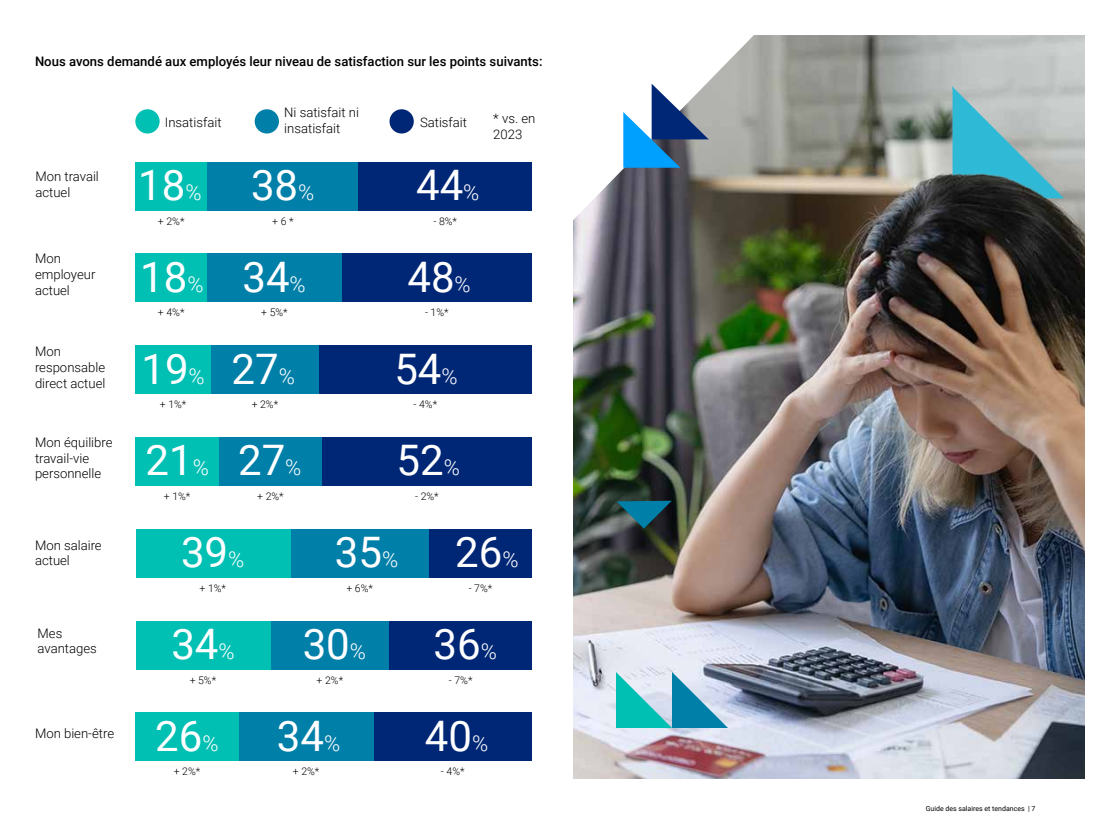
<style>
.page{position:relative;width:1120px;height:840px;background:#fff}
.page>*{position:absolute;margin:0;border:0;box-sizing:border-box;transform-origin:0 0}
.t1{font:42px "Roboto";color:#fff}
.t2{font:300 13.12px/15.8px "Roboto";color:#000}
.t3{font:500 13.12px "Roboto";color:#000}
.t4{font:300 10.5px "Roboto";color:#000}
.t5{font:7px "Roboto";color:#000}
.s1{font-weight:300;font-size:21.88px}
</style>
<div class="page">
<img style="left:573px;top:35px;width:512px;height:744px">
<svg style="left:952px;top:86px;width:112px;height:72px;background:#8fbec6"></svg>
<svg style="left:617px;top:501px;width:48px;height:28px"></svg>
<img style="left:665px;top:158px;width:419px;height:621px">
<svg style="left:573px;top:35px;width:183px;height:189px"></svg>
<svg style="left:616px;top:672px;width:112px;height:56px;background:#6abdcc"></svg>
<div style="left:135px;top:109px;width:25px;height:25px;background:#00bfb3;border-radius:50%"></div>
<div style="left:390px;top:109px;width:24px;height:25px;background:#002776;border-radius:50%"></div>
<div style="left:255px;top:109px;width:24px;height:25px;background:#007fa9;border-radius:50%"></div>
<div style="left:358px;top:162px;width:174px;height:48px;background:#002776"></div>
<div style="left:207px;top:162px;width:151px;height:48px;background:#007fa9"></div>
<div style="left:136px;top:162px;width:71px;height:48px;background:#00bfb3"></div>
<div style="left:342px;top:254px;width:190px;height:48px;background:#002776"></div>
<div style="left:207px;top:254px;width:135px;height:48px;background:#007fa9"></div>
<div style="left:136px;top:254px;width:71px;height:48px;background:#00bfb3"></div>
<div style="left:318px;top:345px;width:214px;height:49px;background:#002776"></div>
<div style="left:211px;top:345px;width:107px;height:49px;background:#007fa9"></div>
<div style="left:136px;top:345px;width:75px;height:49px;background:#00bfb3"></div>
<div style="left:322px;top:437px;width:210px;height:49px;background:#002776"></div>
<div style="left:219px;top:437px;width:103px;height:49px;background:#007fa9"></div>
<div style="left:136px;top:437px;width:83px;height:49px;background:#00bfb3"></div>
<div style="left:429px;top:529px;width:103px;height:49px;background:#002776"></div>
<div style="left:290px;top:529px;width:139px;height:49px;background:#007fa9"></div>
<div style="left:136px;top:529px;width:154px;height:49px;background:#00bfb3"></div>
<div style="left:389px;top:621px;width:143px;height:49px;background:#002776"></div>
<div style="left:270px;top:621px;width:119px;height:49px;background:#007fa9"></div>
<div style="left:136px;top:621px;width:135px;height:49px;background:#00bfb3"></div>
<div style="left:373px;top:713px;width:159px;height:48px;background:#002776"></div>
<div style="left:239px;top:713px;width:135px;height:48px;background:#007fa9"></div>
<div style="left:136px;top:713px;width:103px;height:48px;background:#00bfb3"></div>
<p class="t3" style="left:35px;top:52px;width:509px">Nous avons demandé aux employés leur niveau de satisfaction sur les points suivants:</p>
<p class="t2" style="left:35px;top:168px;width:65px">Mon travail actuel</p>
<p class="t2" style="left:35px;top:250px;width:62px">Mon employeur actuel</p>
<p class="t2" style="left:35px;top:343px;width:72px">Mon responsable direct actuel</p>
<p class="t2" style="left:35px;top:434px;width:79px">Mon équilibre travail-vie personnelle</p>
<p class="t2" style="left:35px;top:537px;width:68px">Mon salaire actuel</p>
<p class="t2" style="left:38px;top:625px;width:61px">Mes avantages</p>
<p class="t2" style="left:35px;top:725px;width:81px">Mon bien-être</p>
<p class="t2" style="left:284px;top:104px;width:76px">Ni satisfait ni insatisfait</p>
<h1 class="t1" style="left:138px;top:156px;width:178px">18<span class="s1">%</span> 38<span class="s1">%</span></h1>
<h1 class="t1" style="left:416px;top:156px;width:65px">44<span class="s1">%</span></h1>
<p class="t4" style="left:158px;top:213px;width:28px">+ 2%*</p>
<p class="t4" style="left:272px;top:213px;width:23px">+ 6 *</p>
<p class="t4" style="left:434px;top:213px;width:25px">- 8%*</p>
<h1 class="t1" style="left:140px;top:248px;width:167px">18<span class="s1">%</span> 34<span class="s1">%</span></h1>
<h1 class="t1" style="left:407px;top:248px;width:65px">48<span class="s1">%</span></h1>
<p class="t4" style="left:158px;top:305px;width:28px">+ 4%*</p>
<p class="t4" style="left:261px;top:305px;width:28px">+ 5%*</p>
<p class="t4" style="left:425px;top:305px;width:25px">- 1%*</p>
<h1 class="t1" style="left:141px;top:339px;width:155px">19<span class="s1">%</span> 27<span class="s1">%</span></h1>
<h1 class="t1" style="left:394px;top:339px;width:65px">54<span class="s1">%</span></h1>
<p class="t4" style="left:160px;top:397px;width:28px">+ 1%*</p>
<p class="t4" style="left:252px;top:397px;width:28px">+ 2%*</p>
<p class="t4" style="left:414px;top:397px;width:25px">- 4%*</p>
<h1 class="t1" style="left:145px;top:431px;width:158px">21<span class="s1">%</span> 27<span class="s1">%</span></h1>
<h1 class="t1" style="left:397px;top:431px;width:65px">52<span class="s1">%</span></h1>
<p class="t4" style="left:164px;top:489px;width:28px">+ 1%*</p>
<p class="t4" style="left:257px;top:489px;width:28px">+ 2%*</p>
<p class="t4" style="left:415px;top:489px;width:25px">- 2%*</p>
<h1 class="t1" style="left:181px;top:523px;width:65px">39<span class="s1">%</span></h1>
<h1 class="t1" style="left:335px;top:523px;width:65px">35<span class="s1">%</span></h1>
<h1 class="t1" style="left:455px;top:523px;width:65px">26<span class="s1">%</span></h1>
<p class="t4" style="left:200px;top:581px;width:28px">+ 1%*</p>
<p class="t4" style="left:346px;top:581px;width:28px">+ 6%*</p>
<p class="t4" style="left:469px;top:581px;width:25px">- 7%*</p>
<h1 class="t1" style="left:171px;top:615px;width:65px">34<span class="s1">%</span></h1>
<h1 class="t1" style="left:303px;top:615px;width:65px">30<span class="s1">%</span></h1>
<h1 class="t1" style="left:434px;top:615px;width:65px">36<span class="s1">%</span></h1>
<p class="t4" style="left:190px;top:673px;width:28px">+ 5%*</p>
<p class="t4" style="left:317px;top:673px;width:28px">+ 2%*</p>
<p class="t4" style="left:449px;top:673px;width:25px">- 7%*</p>
<h1 class="t1" style="left:155px;top:707px;width:65px">26<span class="s1">%</span></h1>
<h1 class="t1" style="left:277px;top:707px;width:65px">34<span class="s1">%</span></h1>
<h1 class="t1" style="left:425px;top:707px;width:65px">40<span class="s1">%</span></h1>
<p class="t4" style="left:174px;top:764px;width:28px">+ 2%*</p>
<p class="t4" style="left:293px;top:764px;width:28px">+ 2%*</p>
<p class="t4" style="left:441px;top:764px;width:25px">- 4%*</p>
<p class="t2" style="left:165px;top:114px;width:58px">Insatisfait</p>
<p class="t2" style="left:420px;top:114px;width:49px">Satisfait</p>
<p class="t2" style="left:493px;top:110px;width:44px">* vs. en<br>2023</p>
<p class="t5" style="left:926px;top:803px;width:111px">Guide des salaires et tendances | 7</p>
</div>
